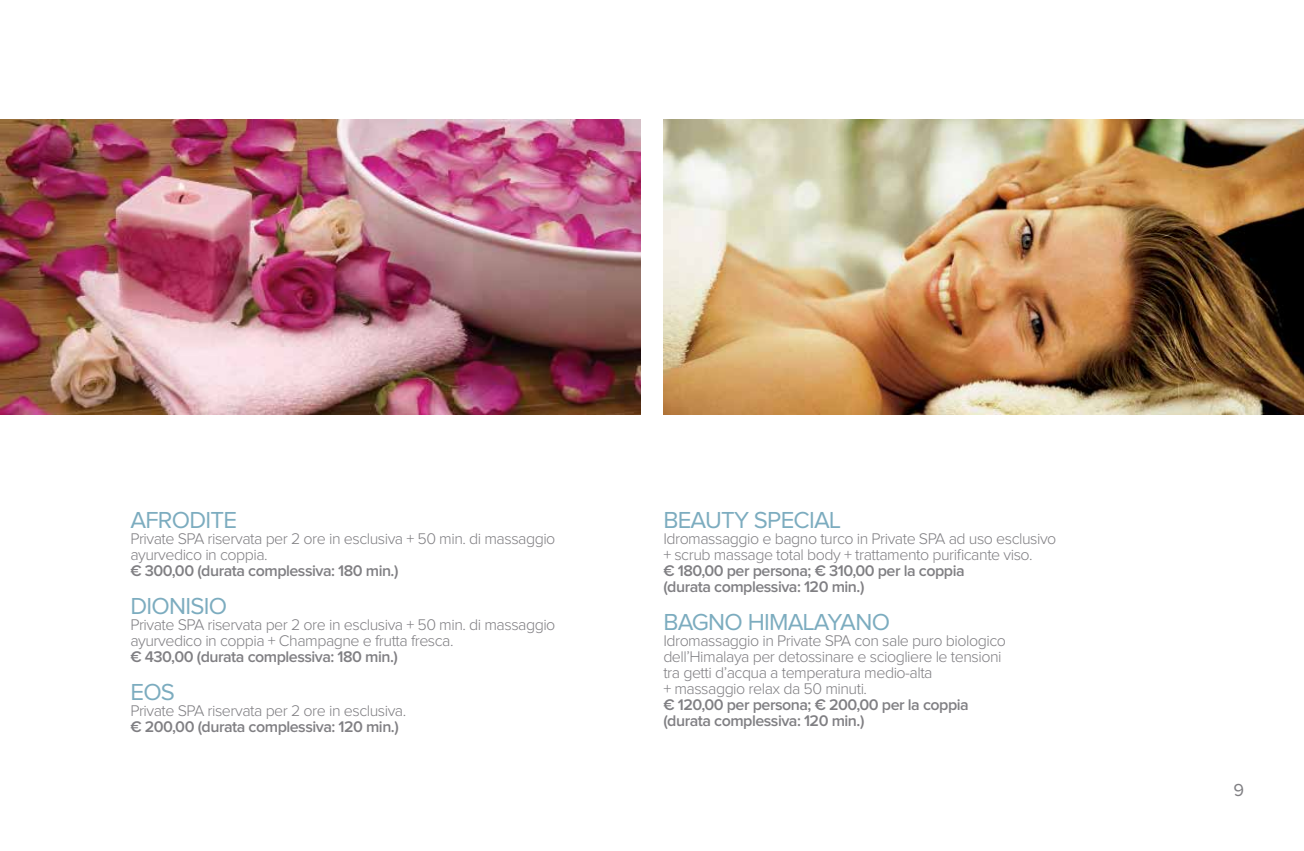
<style>
.page{position:relative;width:1304px;height:851px;background:#fff}
.page>*{position:absolute;margin:0;border:0;box-sizing:border-box;transform-origin:0 0}
.t1{font:24px "Proxima Nova";letter-spacing:-.03em;color:#7cacbf}
.t2{font:18px "Proxima Nova";color:#807f83}
.t3{font:300 16px/16px "Proxima Nova";letter-spacing:-.03em;color:#807f83}
.t4{font:600 16px/16px "Proxima Nova";letter-spacing:-.03em;color:#807f83}
</style>
<div class="page">
<img style="left:663px;top:119px;width:641px;height:295px">
<img style="left:0;top:119px;width:641px;height:295px">
<h1 class="t1" style="left:130px;top:509px;width:108px">AFRODITE</h1>
<p class="t3" style="left:130px;top:531px;width:427px">Private SPA riservata per 2 ore in esclusiva + 50 min. di massaggio ayurvedico in coppia.</p>
<p class="t4" style="left:130px;top:563px;width:270px">€ 300,00 (durata complessiva: 180 min.)</p>
<h1 class="t1" style="left:130px;top:595px;width:98px">DIONISIO</h1>
<p class="t3" style="left:130px;top:617px;width:427px">Private SPA riservata per 2 ore in esclusiva + 50 min. di massaggio ayurvedico in coppia + Champagne e frutta fresca.</p>
<p class="t4" style="left:130px;top:649px;width:269px">€ 430,00 (durata complessiva: 180 min.)</p>
<h1 class="t1" style="left:130px;top:681px;width:46px">EOS</h1>
<p class="t3" style="left:130px;top:703px;width:277px">Private SPA riservata per 2 ore in esclusiva.</p>
<p class="t4" style="left:130px;top:719px;width:270px">€ 200,00 (durata complessiva: 120 min.)</p>
<h1 class="t1" style="left:663px;top:509px;width:179px">BEAUTY SPECIAL</h1>
<p class="t3" style="left:663px;top:531px;width:395px">Idromassaggio e bagno turco in Private SPA ad uso esclusivo + scrub massage total body + trattamento purificante viso.</p>
<p class="t4" style="left:663px;top:563px;width:303px">€ 180,00 per persona; € 310,00 per la coppia (durata complessiva: 120 min.)</p>
<h1 class="t1" style="left:663px;top:611px;width:228px">BAGNO HIMALAYANO</h1>
<p class="t3" style="left:663px;top:633px;width:344px">Idromassaggio in Private SPA con sale puro biologico dell’Himalaya per detossinare e sciogliere le tensioni tra getti d’acqua a temperatura medio-alta<br>+ massaggio relax da 50 minuti.</p>
<p class="t4" style="left:663px;top:697px;width:307px">€ 120,00 per persona; € 200,00 per la coppia (durata complessiva: 120 min.)</p>
<p class="t2" style="left:1233px;top:781px;width:12px">9</p>
</div>
